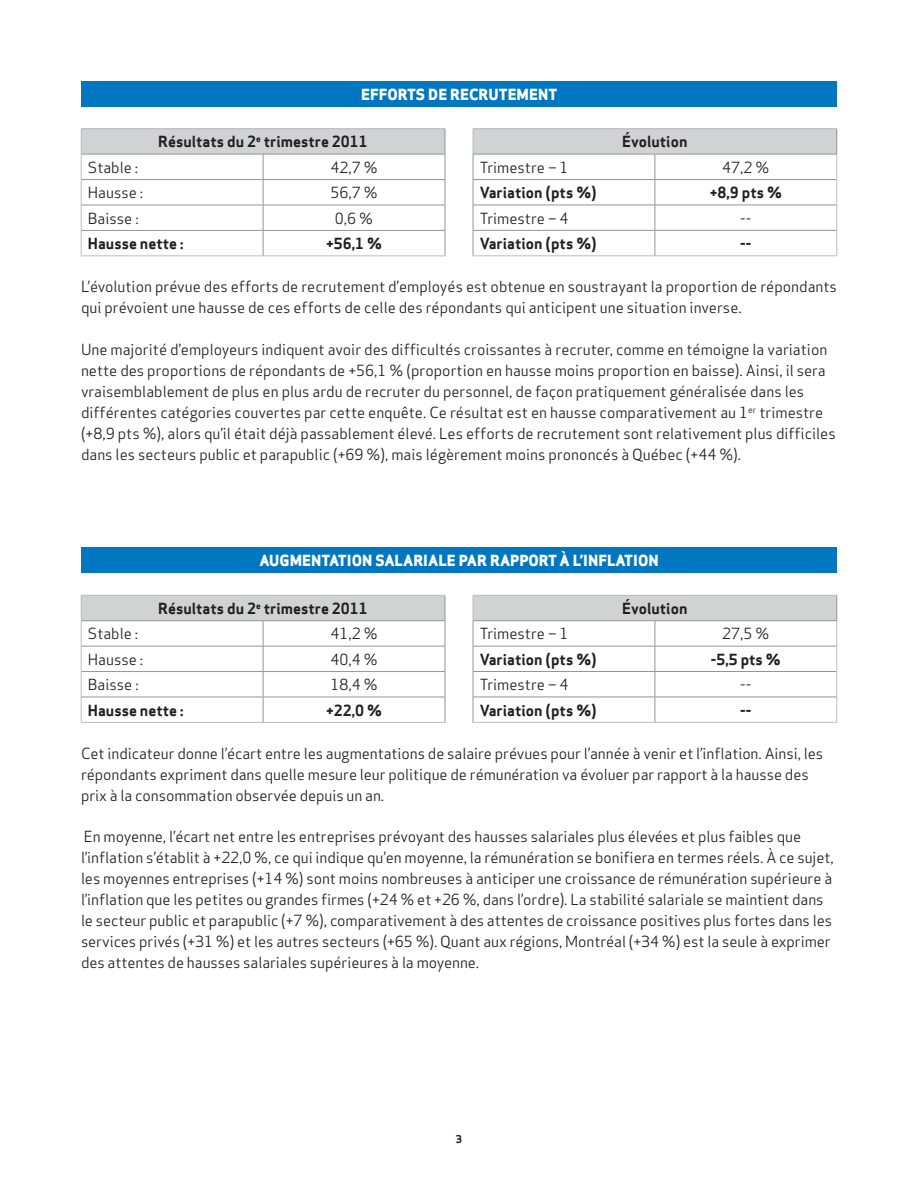
<style>
.page{position:relative;width:918px;height:1188px;background:#fff}
.page>*{position:absolute;margin:0;border:0;box-sizing:border-box;transform-origin:0 0}
.t1{font:15px/21px "Apex Sans Book T";letter-spacing:-.005em;color:#231f20}
.t2{font:15px "Apex Sans Bold T";color:#231f20}
.t3{font:15px "Apex Sans Extra Bold T";color:#fff}
.t4{font:10.5px "Apex Sans Bold T";color:#231f20}
</style>
<div class="page">
<hr style="left:81px;top:128px;width:182px;height:1px;background:#bcbdc0">
<hr style="left:263px;top:128px;width:182px;height:1px;background:#bcbdc0">
<hr style="left:81px;top:256px;width:182px;height:1px;background:#bcbdc0">
<hr style="left:263px;top:256px;width:182px;height:1px;background:#bcbdc0">
<svg style="left:81px;top:129px;width:365px;height:127px"></svg>
<hr style="left:81px;top:595px;width:182px;height:1px;background:#bcbdc0">
<hr style="left:263px;top:595px;width:182px;height:1px;background:#bcbdc0">
<hr style="left:81px;top:722px;width:182px;height:1px;background:#bcbdc0">
<hr style="left:263px;top:722px;width:182px;height:1px;background:#bcbdc0">
<svg style="left:81px;top:596px;width:365px;height:126px"></svg>
<hr style="left:473px;top:128px;width:182px;height:1px;background:#bcbdc0">
<hr style="left:655px;top:128px;width:182px;height:1px;background:#bcbdc0">
<hr style="left:473px;top:256px;width:182px;height:1px;background:#bcbdc0">
<hr style="left:655px;top:256px;width:182px;height:1px;background:#bcbdc0">
<svg style="left:473px;top:129px;width:365px;height:127px"></svg>
<hr style="left:473px;top:595px;width:182px;height:1px;background:#bcbdc0">
<hr style="left:655px;top:595px;width:182px;height:1px;background:#bcbdc0">
<hr style="left:473px;top:722px;width:182px;height:1px;background:#bcbdc0">
<hr style="left:655px;top:722px;width:182px;height:1px;background:#bcbdc0">
<svg style="left:473px;top:596px;width:365px;height:126px"></svg>
<div style="left:81px;top:81px;width:756px;height:25px;background:#0077c0"></div>
<div style="left:81px;top:548px;width:756px;height:25px;background:#0077c0"></div>
<p class="t3" style="left:361px;top:84px;width:198px">EFFORTS DE RECRUTEMENT</p>
<p class="t2" style="left:158px;top:132px;width:211px">Résultats du 2<sup>e</sup> trimestre 2011</p>
<p class="t2" style="left:622px;top:132px;width:67px">Évolution</p>
<p class="t1" style="left:88px;top:157px;width:52px">Stable :</p>
<p class="t1" style="left:330px;top:157px;width:49px">42,7 %</p>
<p class="t1" style="left:88px;top:182px;width:57px">Hausse :</p>
<p class="t1" style="left:330px;top:182px;width:49px">56,7 %</p>
<p class="t1" style="left:88px;top:208px;width:52px">Baisse :</p>
<p class="t1" style="left:335px;top:208px;width:40px">0,6 %</p>
<p class="t2" style="left:88px;top:234px;width:97px">Hausse nette :</p>
<p class="t2" style="left:326px;top:234px;width:57px">+56,1 %</p>
<p class="t1" style="left:480px;top:157px;width:90px">Trimestre – 1</p>
<p class="t1" style="left:722px;top:157px;width:49px">47,2 %</p>
<p class="t2" style="left:480px;top:183px;width:119px">Variation (pts %)</p>
<p class="t2" style="left:710px;top:183px;width:74px">+8,9 pts %</p>
<p class="t1" style="left:480px;top:207px;width:90px">Trimestre – 4</p>
<p class="t1" style="left:740px;top:207px;width:13px">--</p>
<p class="t2" style="left:480px;top:234px;width:119px">Variation (pts %)</p>
<p class="t2" style="left:740px;top:234px;width:13px">--</p>
<p class="t1" style="left:81px;top:276px;width:757px">L’évolution prévue des efforts de recrutement d’employés est obtenue en soustrayant la proportion de répondants qui prévoient une hausse de ces efforts de celle des répondants qui anticipent une situation inverse.</p>
<p class="t1" style="left:81px;top:339px;width:756px">Une majorité d’employeurs indiquent avoir des difficultés croissantes à recruter, comme en témoigne la variation nette des proportions de répondants de +56,1 % (proportion en hausse moins proportion en baisse). Ainsi, il sera vraisemblablement de plus en plus ardu de recruter du personnel, de façon pratiquement généralisée dans les différentes catégories couvertes par cette enquête. Ce résultat est en hausse comparativement au 1<sup>er</sup> trimestre (+8,9 pts %), alors qu’il était déjà passablement élevé. Les efforts de recrutement sont relativement plus difficiles dans les secteurs public et parapublic (+69 %), mais légèrement moins prononcés à Québec (+44 %).</p>
<p class="t3" style="left:259px;top:551px;width:401px">AUGMENTATION SALARIALE PAR RAPPORT À L’INFLATION</p>
<p class="t2" style="left:158px;top:599px;width:211px">Résultats du 2<sup>e</sup> trimestre 2011</p>
<p class="t1" style="left:88px;top:623px;width:52px">Stable :</p>
<p class="t1" style="left:330px;top:623px;width:49px">41,2 %</p>
<p class="t1" style="left:88px;top:649px;width:57px">Hausse :</p>
<p class="t1" style="left:330px;top:649px;width:49px">40,4 %</p>
<p class="t1" style="left:88px;top:674px;width:52px">Baisse :</p>
<p class="t1" style="left:330px;top:674px;width:49px">18,4 %</p>
<p class="t2" style="left:88px;top:700px;width:97px">Hausse nette :</p>
<p class="t2" style="left:326px;top:700px;width:57px">+22,0 %</p>
<p class="t2" style="left:622px;top:599px;width:67px">Évolution</p>
<p class="t1" style="left:480px;top:623px;width:90px">Trimestre – 1</p>
<p class="t1" style="left:722px;top:623px;width:49px">27,5 %</p>
<p class="t2" style="left:480px;top:650px;width:119px">Variation (pts %)</p>
<p class="t2" style="left:711px;top:650px;width:71px">-5,5 pts %</p>
<p class="t1" style="left:480px;top:674px;width:90px">Trimestre – 4</p>
<p class="t1" style="left:740px;top:674px;width:13px">--</p>
<p class="t2" style="left:480px;top:700px;width:119px">Variation (pts %)</p>
<p class="t2" style="left:740px;top:700px;width:13px">--</p>
<p class="t1" style="left:81px;top:743px;width:744px">Cet indicateur donne l’écart entre les augmentations de salaire prévues pour l’année à venir et l’inflation. Ainsi, les répondants expriment dans quelle mesure leur politique de rémunération va évoluer par rapport à la hausse des prix à la consommation observée depuis un an.</p>
<p class="t1" style="left:81px;top:826px;width:754px">En moyenne, l’écart net entre les entreprises prévoyant des hausses salariales plus élevées et plus faibles que l’inflation s’établit à +22,0 %, ce qui indique qu’en moyenne, la rémunération se bonifiera en termes réels. À ce sujet, les moyennes entreprises (+14 %) sont moins nombreuses à anticiper une croissance de rémunération supérieure à l’inflation que les petites ou grandes firmes (+24 % et +26 %, dans l’ordre). La stabilité salariale se maintient dans le secteur public et parapublic (+7 %), comparativement à des attentes de croissance positives plus fortes dans les services privés (+31 %) et les autres secteurs (+65 %). Quant aux régions, Montréal (+34 %) est la seule à exprimer des attentes de hausses salariales supérieures à la moyenne.</p>
<p class="t4" style="left:456px;top:1133px;width:8px">3</p>
</div>
